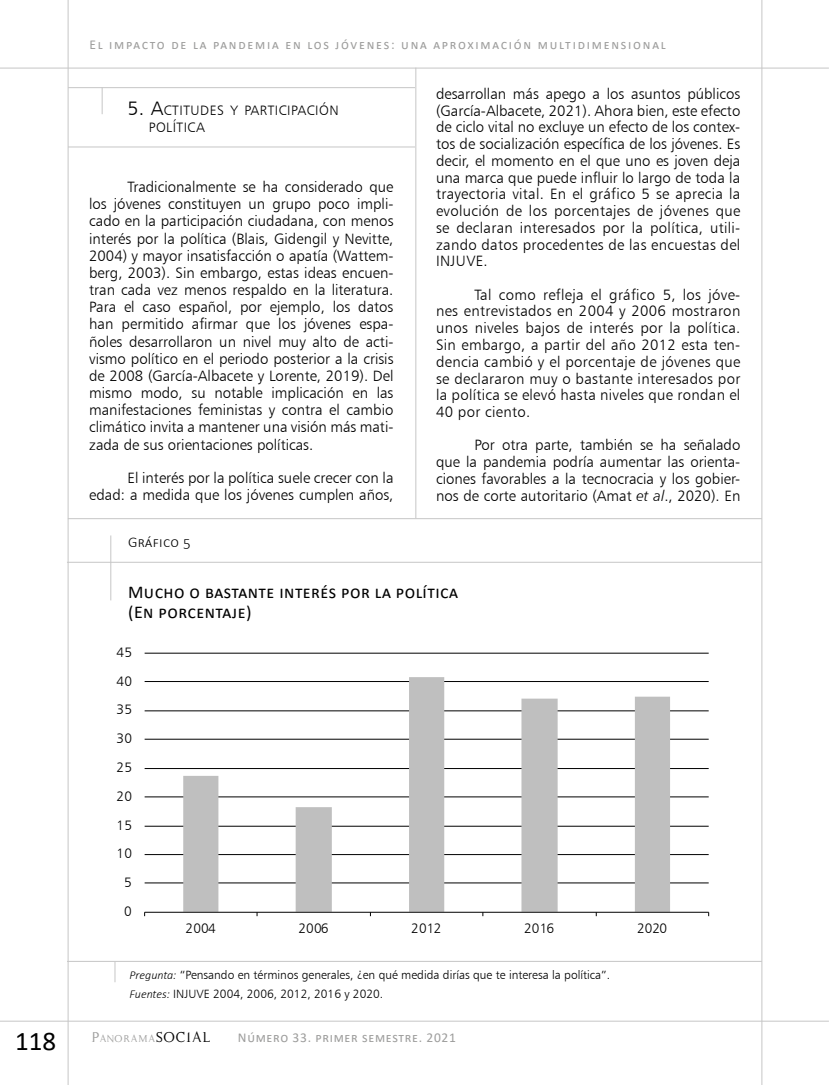
<style>
.page{position:relative;width:830px;height:1085px;background:#fff}
.page>*{position:absolute;margin:0;border:0;box-sizing:border-box;transform-origin:0 0}
.t1{font:27px "Calibri";color:#000}
.t2{font:18px/20.7px "Calibri";letter-spacing:.025em;color:#000}
.t3{font:15px/16.8px "Humanist 777 BT Light B";color:#000;text-align:justify}
.t4{font:300 15px "Calibri";letter-spacing:.025em;color:#000}
.t5{font:13.65px "Humanist 777 BT Light B";letter-spacing:.01em;color:#000}
.t6{font:13.65px/17.1px "Humanist 777 BT Light B";letter-spacing:.035em;color:#000}
.t7{font:13.5px "Calibri";letter-spacing:.13em;color:#9d9d9c}
.t8{font:13.5px "Calibri";letter-spacing:.05em;color:#9d9d9c}
.t9{font:12px/18.5px "Humanist 777 BT Light B";color:#000}
.t10{font:11.55px "Kopy Katt Kut";letter-spacing:.07em;color:#9d9d9c}
.s1{font-size:19.5px}
.s2{font-family:"Humanist 777 BT Light Italic B"}
.s3{font-family:"Calibri";font-weight:300;font-style:italic}
.s4{font-size:16.5px}
.s5{font-size:16.5px;color:#000}
</style>
<div class="page">
<hr style="left:68px;top:0;width:1px;height:1084px;background:#c6c6c6">
<hr style="left:0;top:68px;width:828px;height:1px;background:#c6c6c6">
<hr style="left:761px;top:0;width:1px;height:1084px;background:#c6c6c6">
<hr style="left:0;top:1020px;width:828px;height:1px;background:#c6c6c6">
<hr style="left:415px;top:68px;width:1px;height:450px;background:#c6c6c6">
<svg style="left:102px;top:88px;width:1px;height:26px"></svg>
<hr style="left:68px;top:87px;width:347px;height:1px;background:#c6c6c6">
<hr style="left:68px;top:146px;width:347px;height:1px;background:#c6c6c6">
<hr style="left:67px;top:561px;width:694px;height:1px;background:#c6c6c6">
<hr style="left:110px;top:535px;width:1px;height:65px;background:#c6c6c6">
<hr style="left:144px;top:882px;width:564px;height:1px;background:#000">
<hr style="left:144px;top:854px;width:564px;height:1px;background:#000">
<hr style="left:144px;top:825px;width:564px;height:1px;background:#000">
<hr style="left:144px;top:796px;width:564px;height:1px;background:#000">
<hr style="left:144px;top:768px;width:564px;height:1px;background:#000">
<hr style="left:144px;top:738px;width:564px;height:1px;background:#000">
<hr style="left:144px;top:710px;width:564px;height:1px;background:#000">
<hr style="left:144px;top:681px;width:564px;height:1px;background:#000">
<hr style="left:144px;top:652px;width:564px;height:1px;background:#000">
<svg style="left:183px;top:677px;width:486px;height:234px"></svg>
<hr style="left:144px;top:911px;width:564px;height:1px;background:#000">
<svg style="left:114px;top:961px;width:1px;height:21px"></svg>
<hr style="left:67px;top:960px;width:694px;height:1px;background:#c6c6c6">
<hr style="left:68px;top:518px;width:693px;height:1px;background:#c6c6c6">
<h1 class="t1" style="left:15px;top:1021px;width:43px">118</h1>
<p class="t7" style="left:89px;top:36px;width:577px">El impacto de la pandemia en los jóvenes: una aproximación multidimensional</p>
<p class="t6" style="left:149px;top:102px;width:191px;text-indent:-21px"><span class="s1">5. A</span>CTITUDES Y PARTICIPACIÓN<br>POLÍTICA</p>
<p class="t3" style="left:89px;top:178px;width:306px;text-indent:38px">Tradicionalmente se ha considerado que los jóvenes constituyen un grupo poco impli&shy;cado en la participación ciudadana, con menos interés por la política (Blais, Gidengil y Nevitte, 2004) y mayor insatisfacción o apatía (Wattem&shy;berg, 2003). Sin embargo, estas ideas encuen&shy;tran cada vez menos respaldo en la literatura.<br>Para el caso español, por ejemplo, los datos han permitido afirmar que los jóvenes espa&shy;ñoles desarrollaron un nivel muy alto de acti&shy;vismo político en el periodo posterior a la crisis de 2008 (García-Albacete y Lorente, 2019). Del mismo modo, su notable implicación en las manifestaciones feministas y contra el cambio climático invita a mantener una visión más mati&shy;zada de sus orientaciones políticas.</p>
<p class="t3" style="left:89px;top:469px;width:306px;text-align:right">El interés por la política suele crecer con la edad: a medida que los jóvenes cumplen años,</p>
<p class="t3" style="left:436px;top:85px;width:306px">desarrollan más apego a los asuntos públicos (García-Albacete, 2021). Ahora bien, este efecto de ciclo vital no excluye un efecto de los contex&shy;tos de socialización específica de los jóvenes. Es decir, el momento en el que uno es joven deja una marca que puede influir lo largo de toda la trayectoria vital. En el gráfico 5 se aprecia la evolución de los porcentajes de jóvenes que se declaran interesados por la política, utili&shy;zando datos procedentes de las encuestas del INJUVE.</p>
<p class="t3" style="left:436px;top:286px;width:306px;text-indent:38px">Tal como refleja el gráfico 5, los jóve&shy;nes entrevistados en 2004 y 2006 mostraron unos niveles bajos de interés por la política.<br>Sin embargo, a partir del año 2012 esta ten&shy;dencia cambió y el porcentaje de jóvenes que se declararon muy o bastante interesados por la política se elevó hasta niveles que rondan el 40 por ciento.</p>
<p class="t3" style="left:436px;top:436px;width:306px;text-indent:38px">Por otra parte, también se ha señalado que la pandemia podría aumentar las orienta&shy;ciones favorables a la tecnocracia y los gobier&shy;nos de corte autoritario (Amat <span class="s2">et al</span>., 2020). En</p>
<p class="t4" style="left:128px;top:532px;width:64px">Gráfico 5</p>
<p class="t2" style="left:128px;top:580px;width:331px">Mucho o bastante interés por la política (En porcentaje)</p>
<p class="t5" style="left:117px;top:643px;width:17px">45</p>
<p class="t5" style="left:117px;top:672px;width:17px">40</p>
<p class="t5" style="left:117px;top:701px;width:17px">35</p>
<p class="t5" style="left:117px;top:730px;width:17px">30</p>
<p class="t5" style="left:117px;top:758px;width:17px">25</p>
<p class="t5" style="left:117px;top:787px;width:17px">20</p>
<p class="t5" style="left:117px;top:816px;width:17px">15</p>
<p class="t5" style="left:117px;top:845px;width:17px">10</p>
<p class="t5" style="left:124px;top:873px;width:9px">5</p>
<p class="t5" style="left:124px;top:902px;width:9px">0</p>
<p class="t5" style="left:185px;top:920px;width:32px">2004</p>
<p class="t5" style="left:298px;top:920px;width:32px">2006</p>
<p class="t5" style="left:411px;top:920px;width:32px">2012</p>
<p class="t5" style="left:524px;top:920px;width:32px">2016</p>
<p class="t5" style="left:636px;top:920px;width:32px">2020</p>
<p class="t9" style="left:129px;top:965px;width:482px"><span class="s3">Pregunta:</span> “Pensando en términos generales, ¿en qué medida dirías que te interesa la política”.<br><span class="s3">Fuentes:</span> INJUVE 2004, 2006, 2012, 2016 y 2020.</p>
<p class="t10" style="left:91px;top:1030px;width:120px"><span class="s4">P</span>ANORAMA<span class="s5">SOCIAL</span></p>
<p class="t8" style="left:238px;top:1028px;width:219px">Número 33. primer semestre. 2021</p>
</div>
